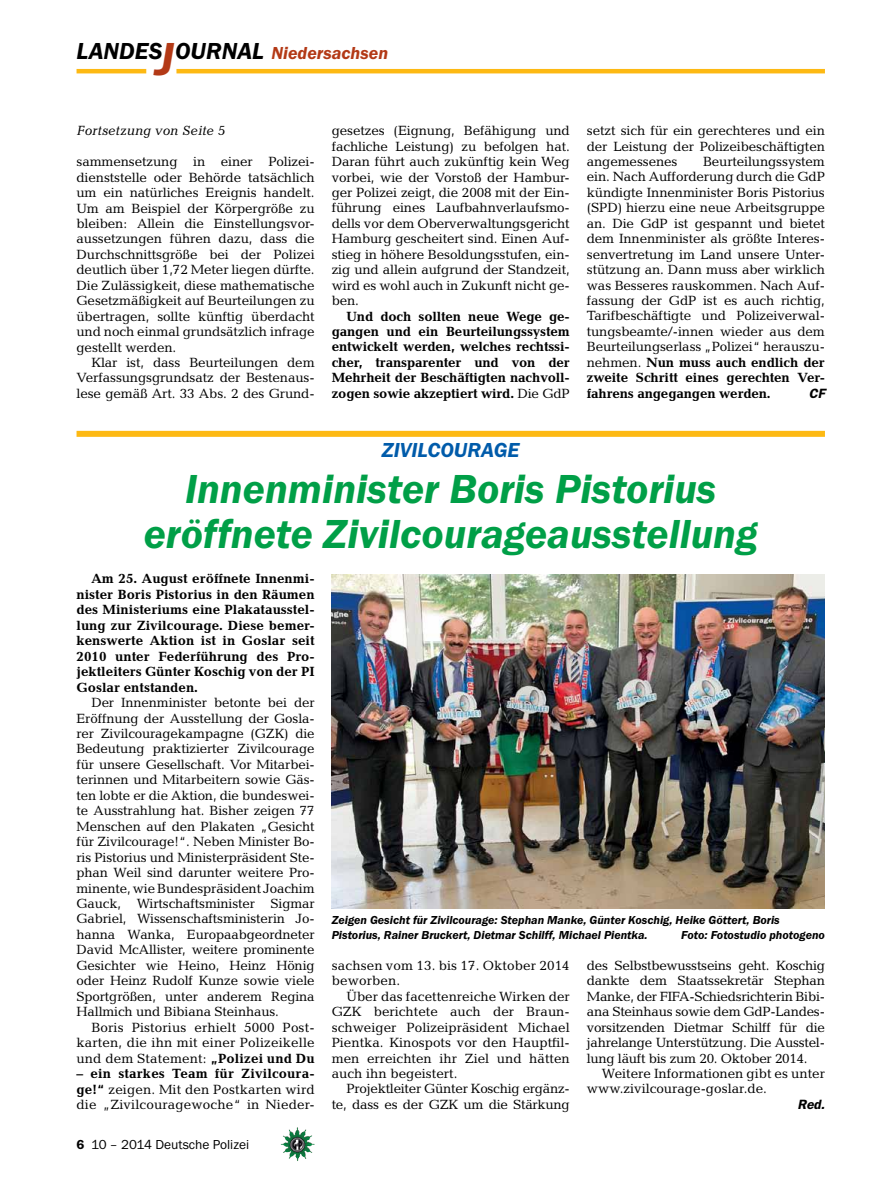
<style>
.page{position:relative;width:893px;height:1191px;background:#fff}
.page>*{position:absolute;margin:0;border:0;box-sizing:border-box;transform-origin:0 0}
.t1{font:italic 600 42px/45px "Franklin Gothic Itc T";color:#009f47;text-align:center}
.t2{font:italic 600 21px "Franklin Gothic Itc T";color:#005baa}
.t3{font:italic 600 18px "Franklin Gothic Itc T";color:#b33916}
.t4{font:13.5px/15.5px "Candida";letter-spacing:-.01em;color:#000;text-align:justify}
.t5{font:700 13.5px/15.5px "Candida";letter-spacing:-.005em;color:#000;text-align:justify}
.t6{font:13.5px/15.5px "Candida";letter-spacing:.01em;color:#000}
.t7{font:13.5px "Franklin Gothic Itc T";color:#000}
.t8{font:italic 13.5px "Candida";color:#000}
.t9{font:italic 600 13.5px "Franklin Gothic";color:#000}
.t10{font:italic 600 12px/15.5px "Franklin Gothic Itc T";color:#000}
.s1{font-size:24px;color:#000}
.s2{font-size:48px}
.s3{font-weight:400}
.s4{font-weight:700}
.s5{font-weight:600}
</style>
<div class="page">
<hr style="left:77px;top:69px;width:69px;height:4px;background:#fdb913">
<hr style="left:176px;top:69px;width:649px;height:4px;background:#fdb913">
<img style="left:281px;top:1128px;width:16px;height:24px">
<div style="left:77px;top:431px;width:748px;height:6px;background:#fdb913"></div>
<img style="left:332px;top:574px;width:493px;height:334px">
<h3 class="t3" style="left:77px;top:42px;width:313px"><span class="s1">LANDES</span><span class="s2">J</span><span class="s1">OURNAL</span> Niedersachsen</h3>
<p class="t8" style="left:77px;top:123px;width:150px">Fortsetzung von Seite 5</p>
<p class="t4" style="left:332px;top:123px;width:240px">gesetzes (Eignung, Befähigung und fachliche Leistung) zu befolgen hat.<br>Daran führt auch zukünftig kein Weg vorbei, wie der Vorstoß der Hambur&shy;ger Polizei zeigt, die 2008 mit der Ein&shy;führung eines Laufbahnverlaufsmo&shy;dells vor dem Oberverwaltungsgericht Hamburg gescheitert sind. Einen Auf&shy;stieg in höhere Besoldungsstufen, ein&shy;zig und allein aufgrund der Standzeit, wird es wohl auch in Zukunft nicht ge&shy;ben.</p>
<p class="t5" style="left:332px;top:308px;width:240px;text-indent:15px">Und doch sollten neue Wege ge&shy;gangen und ein Beurteilungssystem entwickelt werden, welches rechtssi&shy;cher, transparenter und von der Mehrheit der Beschäftigten nachvoll&shy;zogen sowie akzeptiert wird. <span class="s3">Die GdP</span></p>
<p class="t4" style="left:77px;top:154px;width:240px">sammensetzung in einer Polizei&shy;dienststelle oder Behörde tatsächlich um ein natürliches Ereignis handelt.<br>Um am Beispiel der Körpergröße zu bleiben: Allein die Einstellungsvor&shy;aussetzungen führen dazu, dass die Durchschnittsgröße bei der Polizei deutlich über 1,72 Meter liegen dürfte.<br>Die Zulässigkeit, diese mathematische Gesetzmäßigkeit auf Beurteilungen zu übertragen, sollte künftig überdacht und noch einmal grundsätzlich infrage gestellt werden.</p>
<p class="t4" style="left:77px;top:355px;width:240px;text-indent:15px">Klar ist, dass Beurteilungen dem Verfassungsgrundsatz der Bestenaus&shy;lese gemäß Art. 33 Abs. 2 des Grund-</p>
<p class="t4" style="left:587px;top:123px;width:240px">setzt sich für ein gerechteres und ein der Leistung der Polizeibeschäftigten angemessenes</p>
<p class="t4" style="left:587px;top:154px;width:240px;text-indent:116px">Beurteilungssystem ein. Nach Aufforderung durch die GdP kündigte Innenminister Boris Pistorius (SPD) hierzu eine neue Arbeitsgruppe an. Die GdP ist gespannt und bietet dem Innenminister als größte Interes&shy;senvertretung im Land unsere Unter&shy;stützung an. Dann muss aber wirklich was Besseres rauskommen. Nach Auf&shy;fassung der GdP ist es auch richtig, Tarifbeschäftigte und Polizeiverwal&shy;tungsbeamte/-innen wieder aus dem Beurteilungserlass „Polizei“ herauszu&shy;nehmen. <span class="s4">Nun muss auch endlich der zweite Schritt eines gerechten Ver&shy;fahrens angegangen werden.</span></p>
<p class="t9" style="left:809px;top:385px;width:18px">CF</p>
<h2 class="t2" style="left:382px;top:437px;width:50px">Zivilcourage</h2>
<h1 class="t1" style="left:144px;top:466px;width:615px">Innenminister Boris Pistorius eröffnete Zivilcourageausstellung</h1>
<p class="t5" style="left:77px;top:571px;width:240px;text-indent:15px">Am 25. August eröffnete Innenmi&shy;nister Boris Pistorius in den Räumen des Ministeriums eine Plakatausstel&shy;lung zur Zivilcourage. Diese bemer&shy;kenswerte Aktion ist in Goslar seit 2010 unter Federführung des Pro&shy;jektleiters Günter Koschig von der PI Goslar entstanden.</p>
<p class="t4" style="left:77px;top:695px;width:240px;text-indent:15px">Der Innenminister betonte bei der Eröffnung der Ausstellung der Gosla&shy;rer Zivilcouragekampagne (GZK) die Bedeutung praktizierter Zivilcourage für unsere Gesellschaft. Vor Mitarbei&shy;terinnen und Mitarbeitern sowie Gäs&shy;ten lobte er die Aktion, die bundeswei&shy;te Ausstrahlung hat. Bisher zeigen 77<br>Menschen auf den Plakaten „Gesicht für Zivilcourage!“. Neben Minister Bo&shy;ris Pistorius und Ministerpräsident Ste&shy;phan Weil sind darunter weitere Pro&shy;minente, wie Bundespräsident Joachim Gauck, Wirtschaftsminister Sigmar Gabriel, Wissenschaftsministerin Jo&shy;hanna Wanka, Europaabgeordneter David McAllister, weitere prominente Gesichter wie Heino, Heinz Hönig oder Heinz Rudolf Kunze sowie viele Sportgrößen, unter anderem Regina Hallmich und Bibiana Steinhaus.</p>
<p class="t4" style="left:77px;top:1019px;width:240px;text-indent:15px">Boris Pistorius erhielt 5000 Post&shy;karten, die ihn mit einer Polizeikelle und dem Statement: <span class="s4">„Polizei und Du</span></p>
<p class="t4" style="left:77px;top:1065px;width:240px"><span class="s4">– ein starkes Team für Zivilcoura&shy;ge!“</span> zeigen. Mit den Postkarten wird die „Zivilcouragewoche“ in Nieder-</p>
<p class="t10" style="left:332px;top:911px;width:450px">Zeigen Gesicht für Zivilcourage: Stephan Manke, Günter Koschig, Heike Göttert, Boris<br>Pistorius, Rainer Bruckert, Dietmar Schilff, Michael Pientka.</p>
<p class="t10" style="left:681px;top:927px;width:145px">Foto: Fotostudio photogeno</p>
<p class="t4" style="left:587px;top:957px;width:240px">des Selbstbewusstseins geht. Koschig dankte dem Staatssekretär Stephan Manke, der FIFA-Schiedsrichterin Bibi&shy;ana Steinhaus sowie dem GdP-Landes&shy;vorsitzenden Dietmar Schilff für die jahrelange Unterstützung. Die Ausstel&shy;lung läuft bis zum 20. Oktober 2014.</p>
<p class="t4" style="left:587px;top:1065px;width:240px;text-indent:15px">Weitere Informationen gibt es unter www.zivilcourage-goslar.de.</p>
<p class="t9" style="left:797px;top:1096px;width:29px">Red.</p>
<p class="t6" style="left:332px;top:957px;width:240px">sachsen vom 13. bis 17. Oktober 2014 beworben.</p>
<p class="t4" style="left:332px;top:988px;width:240px;text-indent:15px">Über das facettenreiche Wirken der GZK berichtete auch der Braun&shy;schweiger Polizeipräsident Michael Pientka. Kinospots vor den Hauptfil&shy;men erreichten ihr Ziel und hätten auch ihn begeistert.</p>
<p class="t4" style="left:332px;top:1081px;width:240px;text-align:right">Projektleiter Günter Koschig ergänz&shy;te, dass es der GZK um die Stärkung</p>
<p class="t7" style="left:77px;top:1136px;width:174px"><span class="s5">6</span> 10 – 2014 Deutsche Polizei</p>
</div>
